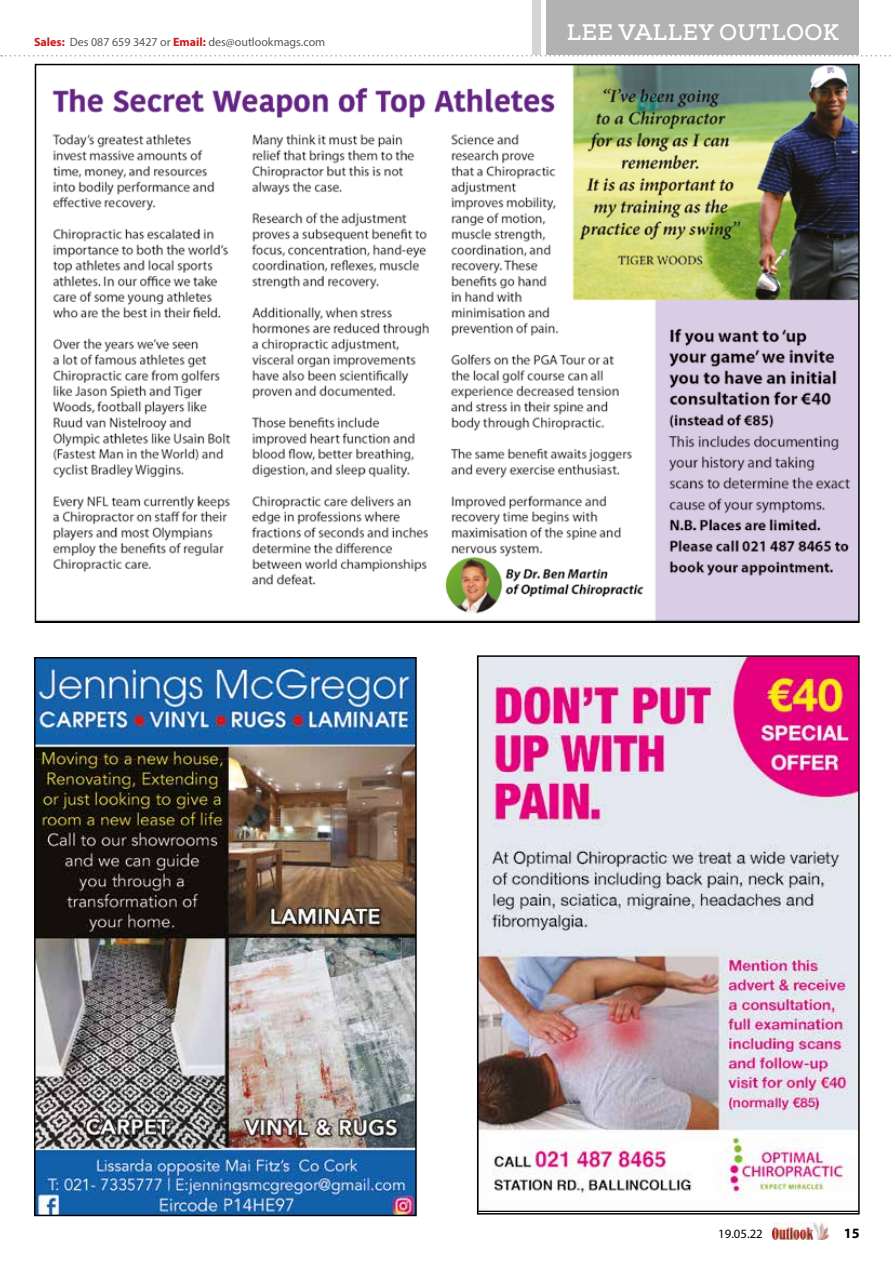
<style>
.page{position:relative;width:893px;height:1263px;background:#fff}
.page>*{position:absolute;margin:0;border:0;box-sizing:border-box;transform-origin:0 0}
.t1{font:22.5px "Nexa Slab Bold FREE";letter-spacing:.015em;color:#fff}
.t2{font:700 14.25px "Myriad Pro";color:#000}
.t3{font:12.75px "Myriad Pro";color:#000}
.t4{font:12px "Myriad Pro";color:#575756}
.s1{font-weight:700;color:#cd1719}
</style>
<div class="page">
<img style="left:772px;top:1223px;width:57px;height:17px">
<svg style="left:1px;top:55px;width:890px;height:2px"></svg>
<div style="left:546px;top:0;width:313px;height:55px;background:#b3b2b2"></div>
<div style="left:532px;top:0;width:9px;height:54px;background:#d6d5d5"></div>
<img style="left:480px;top:658px;width:377px;height:553px">
<div style="left:477px;top:655px;width:383px;height:559px;border:2px solid #000"></div>
<img style="left:37px;top:660px;width:377px;height:553px">
<div style="left:34px;top:657px;width:383px;height:559px;border:2px solid #000"></div>
<img style="left:52px;top:67px;width:805px;height:553px">
<p class="t4" style="left:34px;top:35px;width:293px"><span class="s1">Sales:</span> Des 087 659 3427 or <span class="s1">Email:</span> des@outlookmags.com</p>
<h1 class="t1" style="left:567px;top:18px;width:274px">LEE VALLEY OUTLOOK</h1>
<p class="t3" style="left:718px;top:1226px;width:46px">19.05.22</p>
<p class="t2" style="left:844px;top:1224px;width:17px">15</p>
</div>
